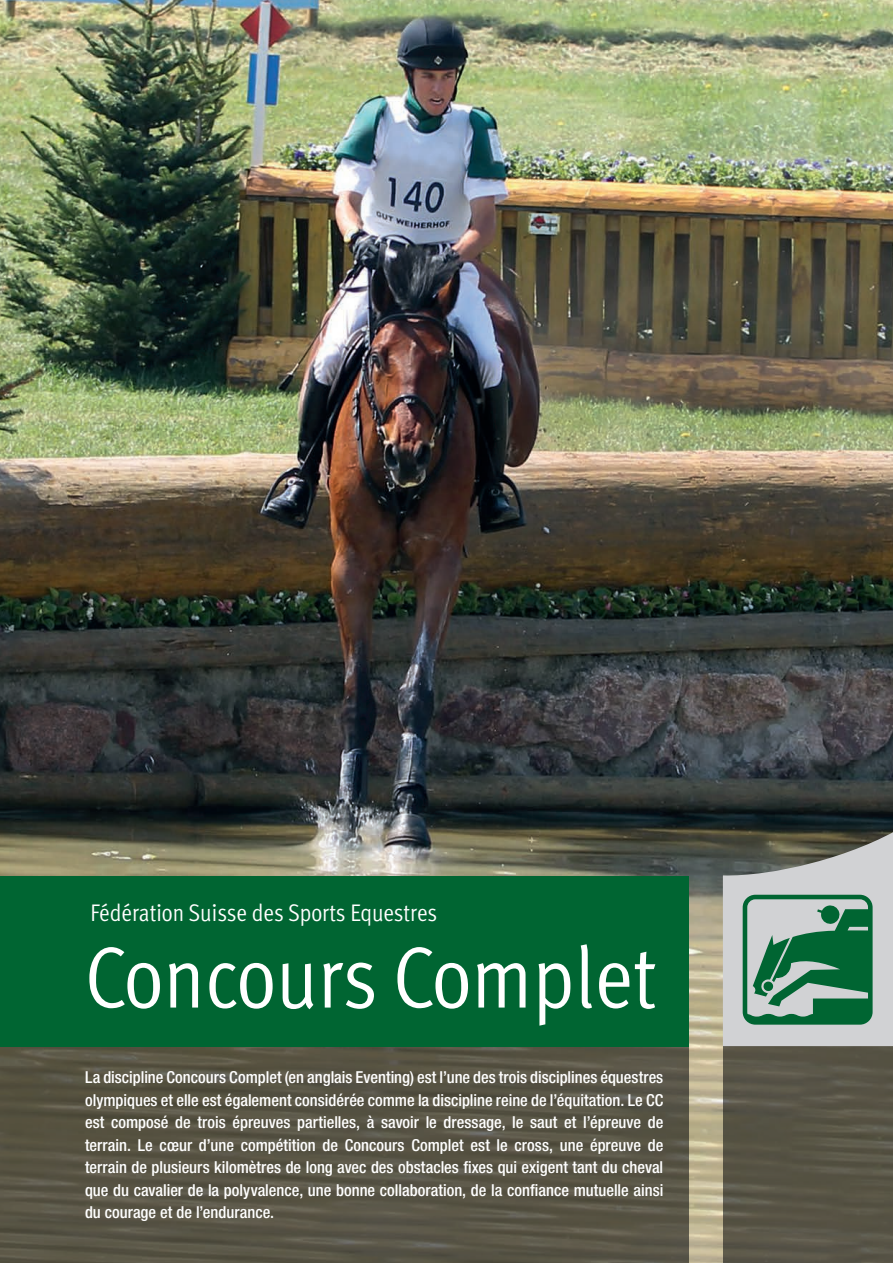
<style>
.page{position:relative;width:893px;height:1263px;background:#fff}
.page>*{position:absolute;margin:0;border:0;box-sizing:border-box;transform-origin:0 0}
.t1{font:87px "Meta Cond Normal LF";color:#fff}
.t2{font:24px "Meta Cond Normal LF";color:#fff}
.t3{font:500 condensed 16.5px/22.5px "Helvetica Neue LT Std";color:#fff;text-align:justify}
</style>
<div class="page">
<img style="left:0;top:0;width:893px;height:1263px">
<svg style="left:0;top:1046px;width:689px;height:217px;background:#585445"></svg>
<div style="left:723px;top:1046px;width:170px;height:217px;background:#575345"></div>
<div style="left:0;top:876px;width:689px;height:170px;background:#006532"></div>
<svg style="left:723px;top:825px;width:170px;height:221px;background:#849f91"></svg>
<h2 class="t2" style="left:91px;top:899px;width:348px">Fédération Suisse des Sports Equestres</h2>
<h1 class="t1" style="left:85px;top:928px;width:573px">Concours Complet</h1>
<p class="t3" style="left:85px;top:1066px;width:580px">La discipline Concours Complet (en anglais Eventing) est l’une des trois disciplines équestres olympiques et elle est également considérée comme la discipline reine de l’équitation. Le CC est composé de trois épreuves partielles, à savoir le dressage, le saut et l’épreuve de terrain. Le cœur d’une compétition de Concours Complet est le cross, une épreuve de terrain de plusieurs kilomètres de long avec des obstacles fixes qui exigent tant du cheval que du cavalier de la polyvalence, une bonne collaboration, de la confiance mutuelle ainsi du courage et de l’endurance.</p>
</div>
